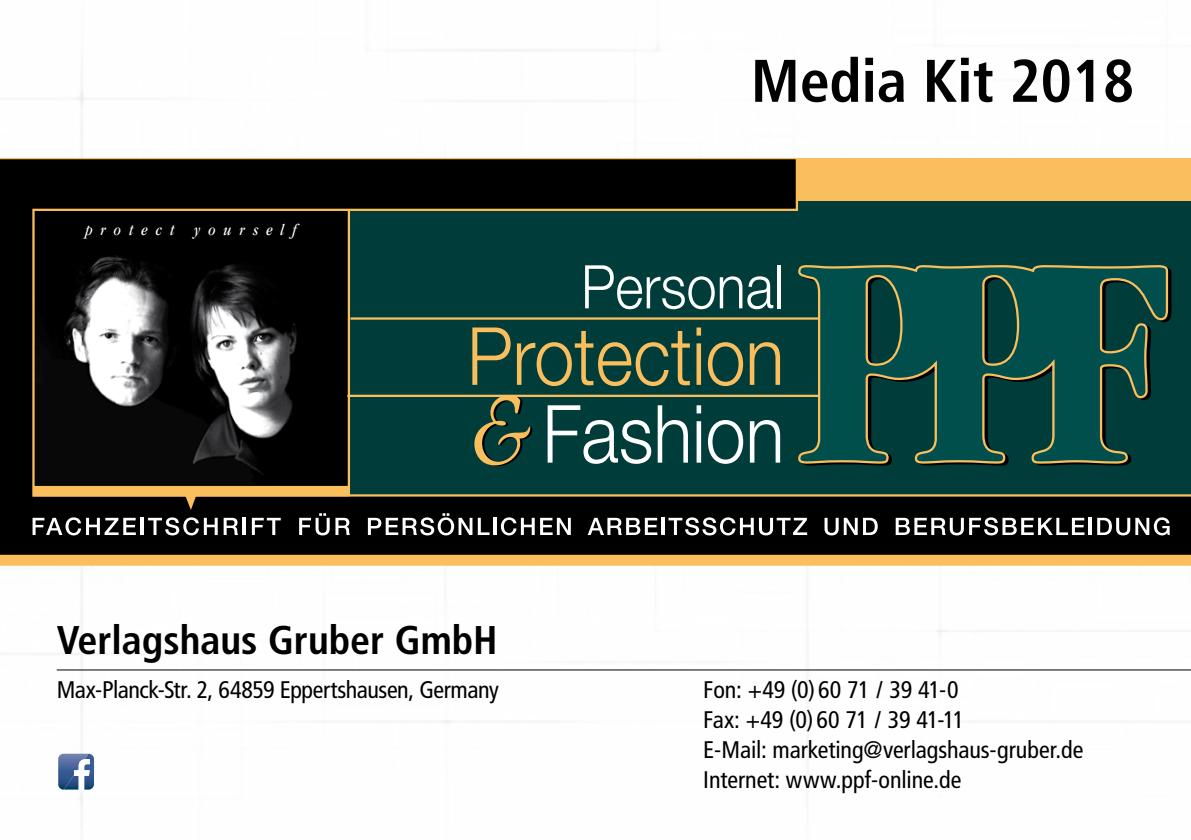
<style>
.page{position:relative;width:1191px;height:840px;background:#fff}
.page>*{position:absolute;margin:0;border:0;box-sizing:border-box;transform-origin:0 0}
.t1{font:700 condensed 60px "Frutiger LT Com";color:#000}
.t2{font:700 condensed 40px "Frutiger LT Com";color:#000}
.t3{font:condensed 24px/30px "Frutiger LT Com";letter-spacing:-.01em;color:#000}
.t4{font:italic condensed 16px "Garamond";letter-spacing:.5em;color:#fff}
</style>
<div class="page">
<hr style="left:57px;top:669px;width:1134px;height:1px;background:#000">
<svg style="left:88px;top:753px;width:6px;height:36px"></svg>
<img style="left:58px;top:753px;width:30px;height:36px">
<img style="left:74px;top:758px;width:11px;height:16px">
<svg style="left:0;top:158px;width:1191px;height:396px;background:#173026"></svg>
<hr style="left:348px;top:210px;width:2px;height:284px;background:#fabe5d">
<hr style="left:350px;top:317px;width:492px;height:2px;background:#fabe5d">
<hr style="left:347px;top:394px;width:486px;height:3px;background:#fabe5d">
<svg style="left:797px;top:264px;width:372px;height:200px;background:#114c44"></svg>
<div style="left:33px;top:485px;width:316px;height:11px;background:#fabe5d;border:2px solid #fabe5d"></div>
<svg style="left:184px;top:493px;width:14px;height:16px"></svg>
<svg style="left:0;top:554px;width:1191px;height:11px;background:#e8b056"></svg>
<svg style="left:474px;top:394px;width:58px;height:72px;background:#3c563d"></svg>
<svg style="left:33px;top:517px;width:103px;height:18px"></svg>
<hr style="left:141px;top:517px;width:3px;height:17px;background:#fff">
<svg style="left:148px;top:517px;width:70px;height:18px"></svg>
<svg style="left:224px;top:517px;width:14px;height:17px"></svg>
<hr style="left:243px;top:517px;width:3px;height:17px;background:#fff">
<svg style="left:252px;top:517px;width:29px;height:17px"></svg>
<svg style="left:299px;top:513px;width:51px;height:22px"></svg>
<svg style="left:368px;top:513px;width:104px;height:22px"></svg>
<svg style="left:478px;top:517px;width:11px;height:17px"></svg>
<hr style="left:493px;top:517px;width:3px;height:17px;background:#fff">
<svg style="left:501px;top:517px;width:70px;height:18px"></svg>
<svg style="left:587px;top:517px;width:70px;height:17px"></svg>
<hr style="left:661px;top:517px;width:3px;height:17px;background:#fff">
<svg style="left:668px;top:517px;width:85px;height:18px"></svg>
<svg style="left:759px;top:517px;width:48px;height:18px"></svg>
<svg style="left:824px;top:517px;width:33px;height:18px"></svg>
<svg style="left:863px;top:517px;width:14px;height:17px"></svg>
<svg style="left:895px;top:517px;width:189px;height:18px"></svg>
<hr style="left:1088px;top:517px;width:3px;height:17px;background:#fff">
<svg style="left:1097px;top:517px;width:72px;height:18px"></svg>
<svg style="left:585px;top:265px;width:129px;height:44px"></svg>
<svg style="left:720px;top:276px;width:53px;height:33px"></svg>
<hr style="left:777px;top:265px;width:3px;height:43px;background:#fff">
<svg style="left:472px;top:327px;width:38px;height:57px;background:#4b6343"></svg>
<svg style="left:517px;top:331px;width:173px;height:55px;background:#3f5d42"></svg>
<div style="left:696px;top:343px;width:5px;height:41px;background:#fabe5d"></div>
<div style="left:696px;top:327px;width:5px;height:8px;background:#fabe5d"></div>
<svg style="left:708px;top:342px;width:35px;height:44px;background:#516644"></svg>
<svg style="left:750px;top:342px;width:30px;height:42px"></svg>
<svg style="left:547px;top:405px;width:104px;height:58px"></svg>
<svg style="left:657px;top:405px;width:31px;height:57px"></svg>
<div style="left:696px;top:421px;width:5px;height:41px;background:#fff"></div>
<div style="left:696px;top:405px;width:5px;height:8px;background:#fff"></div>
<svg style="left:708px;top:420px;width:35px;height:43px"></svg>
<svg style="left:750px;top:420px;width:30px;height:42px"></svg>
<img style="left:36px;top:211px;width:311px;height:273px">
<p class="t4" style="left:85px;top:221px;width:213px">protect yourself</p>
<h2 class="t2" style="left:57px;top:615px;width:442px">Verlagshaus Gruber GmbH</h2>
<p class="t3" style="left:57px;top:674px;width:443px">Max-Planck-Str. 2, 64859 Eppertshausen, Germany</p>
<h1 class="t1" style="left:751px;top:45px;width:385px">Media Kit 2018</h1>
<p class="t3" style="left:703px;top:674px;width:382px">Fon: +49 (0) 60 71 / 39 41-0<br>Fax: +49 (0) 60 71 / 39 41-11<br>E-Mail: marketing@verlagshaus-gruber.de<br>Internet: www.ppf-online.de</p>
</div>
